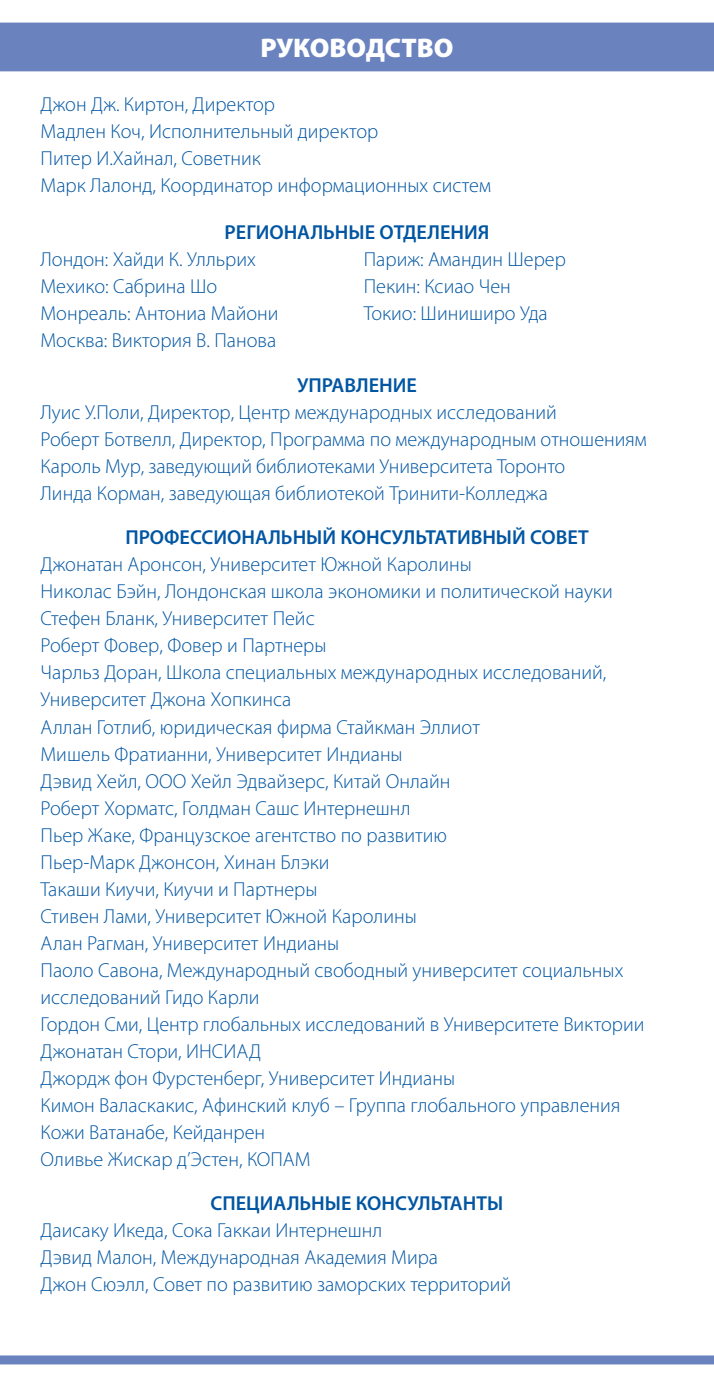
<style>
.page{position:relative;width:714px;height:1391px;background:#fff}
.page>*{position:absolute;margin:0;border:0;box-sizing:border-box;transform-origin:0 0}
.t1{font:900 27px "Myriad Pro";color:#fff}
.t2{font:300 20.25px/27px "Myriad Pro";color:#0155a2}
.t3{font:600 20.25px "Myriad Pro";color:#0155a2}
</style>
<div class="page">
<div style="left:0;top:23px;width:713px;height:48px;background:#6a83bf"></div>
<div style="left:0;top:1355px;width:713px;height:9px;background:#6a83bf"></div>
<h1 class="t1" style="left:260px;top:30px;width:194px">РУКОВОДСТВО</h1>
<p class="t2" style="left:40px;top:90px;width:451px">Джон Дж. Киртон, Директор<br>Мадлен Коч, Исполнительный директор<br>Питер И.Хайнал, Советник<br>Марк Лалонд, Координатор информационных систем</p>
<p class="t3" style="left:224px;top:219px;width:266px">РЕГИОНАЛЬНЫЕ ОТДЕЛЕНИЯ</p>
<p class="t2" style="left:40px;top:246px;width:239px">Лондон: Хайди К. Улльрих<br>Мехико: Сабрина Шо<br>Монреаль: Антониа Майони<br>Москва: Виктория В. Панова</p>
<p class="t3" style="left:297px;top:372px;width:121px">УПРАВЛЕНИЕ</p>
<p class="t2" style="left:40px;top:398px;width:607px">Луис У.Поли, Директор, Центр международных исследований<br>Роберт Ботвелл, Директор, Программа по международным отношениям Кароль Мур, заведующий библиотеками Университета Торонто<br>Линда Корман, заведующая библиотекой Тринити-Колледжа</p>
<p class="t3" style="left:125px;top:525px;width:464px">ПРОФЕССИОНАЛЬНЫЙ КОНСУЛЬТАТИВНЫЙ СОВЕТ</p>
<p class="t2" style="left:40px;top:551px;width:605px">Джонатан Аронсон, Университет Южной Каролины<br>Николас Бэйн, Лондонская школа экономики и политической науки Стефен Бланк, Университет Пейс<br>Роберт Фовер, Фовер и Партнеры<br>Чарльз Доран, Школа специальных международных исследований, Университет Джона Хопкинса<br>Аллан Готлиб, юридическая фирма Стайкман Эллиот<br>Мишель Фратианни, Университет Индианы<br>Дэвид Хейл, ООО Хейл Эдвайзерс, Китай Онлайн<br>Роберт Хорматс, Голдман Сашс Интернешнл<br>Пьер Жаке, Французское агентство по развитию<br>Пьер-Марк Джонсон, Хинан Блэки<br>Такаши Киучи, Киучи и Партнеры<br>Стивен Лами, Университет Южной Каролины<br>Алан Рагман, Университет Индианы<br>Паоло Савона, Международный свободный университет социальных исследований Гидо Карли<br>Гордон Сми, Центр глобальных исследований в Университете Виктории Джонатан Стори, ИНСИАД<br>Джордж фон Фурстенберг, Университет Индианы<br>Кимон Валаскакис, Афинский клуб – Группа глобального управления Кожи Ватанабе, Кейданрен<br>Оливье Жискар д’Эстен, КОПАМ</p>
<p class="t3" style="left:210px;top:1190px;width:294px">СПЕЦИАЛЬНЫЕ КОНСУЛЬТАНТЫ</p>
<p class="t2" style="left:40px;top:1216px;width:472px">Даисаку Икеда, Сока Гаккаи Интернешнл<br>Дэвид Малон, Международная Академия Мира<br>Джон Сюэлл, Совет по развитию заморских территорий</p>
<p class="t2" style="left:363px;top:246px;width:203px">Париж: Амандин Шерер<br>Пекин: Ксиао Чен<br>Токио: Шиниширо Уда</p>
</div>
